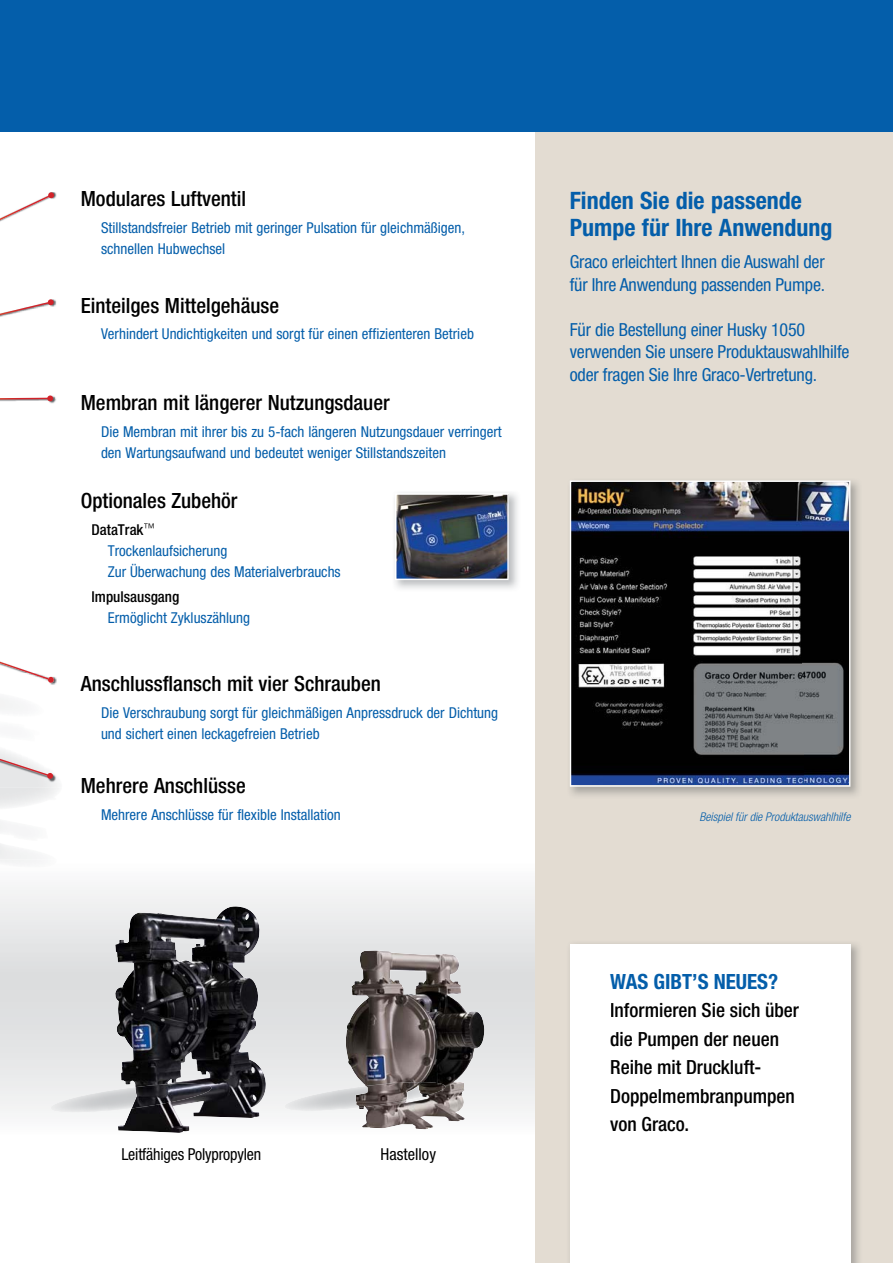
<style>
.page{position:relative;width:893px;height:1263px;background:#fff}
.page>*{position:absolute;margin:0;border:0;box-sizing:border-box;transform-origin:0 0}
.t1{font:700 condensed 24px/27px "Helvetica Neue LT Std";color:#045eaa}
.t2{font:500 condensed 21px "Helvetica Neue LT Std";color:#000}
.t3{font:700 condensed 21px "Helvetica Neue LT Std";color:#045eaa}
.t4{font:500 condensed 19.5px/28.5px "Helvetica Neue LT Std";color:#000}
.t5{font:condensed 18px/22.5px "Helvetica Neue LT Std";letter-spacing:-.01em;color:#045eaa}
.t6{font:condensed 16.5px "Helvetica Neue LT Std";letter-spacing:-.01em;color:#000}
.t7{font:condensed 15px/21px "Helvetica Neue LT Std";color:#045eaa}
.t8{font:italic 300 condensed 12px "Helvetica Neue LT Std";color:#045eaa}
.s1{color:#fff}
.s2{font-weight:500;color:#000}
</style>
<div class="page">
<svg style="left:0;top:859px;width:536px;height:276px"></svg>
<div style="left:536px;top:132px;width:357px;height:1131px;background:#e3dcd2"></div>
<div style="left:0;top:0;width:893px;height:132px;background:#045eaa"></div>
<img style="left:49px;top:1087px;width:66px;height:25px">
<img style="left:283px;top:1086px;width:63px;height:25px">
<img style="left:0;top:859px;width:59px;height:8px">
<img style="left:0;top:398px;width:56px;height:6px">
<svg style="left:0;top:192px;width:54px;height:125px"></svg>
<svg style="left:0;top:395px;width:53px;height:6px"></svg>
<img style="left:577px;top:943px;width:282px;height:320px">
<div style="left:570px;top:944px;width:280px;height:319px;background:#fff"></div>
<img style="left:396px;top:493px;width:113px;height:87px">
<img style="left:570px;top:481px;width:289px;height:315px">
<svg style="left:570px;top:480px;width:280px;height:307px;background:#42454b"></svg>
<img style="left:346px;top:950px;width:138px;height:179px">
<img style="left:356px;top:1082px;width:90px;height:26px">
<img style="left:115px;top:906px;width:151px;height:227px">
<img style="left:131px;top:1083px;width:81px;height:25px">
<img style="left:0;top:774px;width:62px;height:14px">
<img style="left:54px;top:677px;width:3px;height:8px">
<svg style="left:0;top:661px;width:54px;height:118px"></svg>
<h2 class="t2" style="left:81px;top:191px;width:167px">Modulares Luftventil</h2>
<p class="t7" style="left:101px;top:219px;width:365px">Stillstandsfreier Betrieb mit geringer Pulsation für gleichmäßigen, schnellen Hubwechsel</p>
<h2 class="t2" style="left:81px;top:297px;width:200px">Einteilges Mittelgehäuse</h2>
<p class="t7" style="left:101px;top:325px;width:374px">Verhindert Undichtigkeiten und sorgt für einen effizienteren Betrieb</p>
<h2 class="t2" style="left:81px;top:395px;width:310px">Membran mit längerer Nutzungsdauer</h2>
<p class="t7" style="left:101px;top:423px;width:402px">Die Membran mit ihrer bis zu 5-fach längeren Nutzungsdauer verringert den Wartungsaufwand und bedeutet weniger Stillstandszeiten</p>
<h2 class="t2" style="left:81px;top:493px;width:158px">Optionales Zubehör</h2>
<p class="t7" style="left:108px;top:521px;width:234px;text-indent:-27px"><span class="s1">•</span> <span class="s2">DataTrak</span><sup>™<br></sup>Trockenlaufsicherung<br>Zur Überwachung des Materialverbrauchs</p>
<p class="t7" style="left:108px;top:588px;width:144px;text-indent:-27px"><span class="s1">•</span> <span class="s2">Impulsausgang<br></span>Ermöglicht Zykluszählung</p>
<h2 class="t2" style="left:81px;top:676px;width:302px">Anschlussflansch mit vier Schrauben</h2>
<p class="t7" style="left:101px;top:703px;width:399px">Die Verschraubung sorgt für gleichmäßigen Anpressdruck der Dichtung und sichert einen leckagefreien Betrieb</p>
<h2 class="t2" style="left:81px;top:778px;width:166px">Mehrere Anschlüsse</h2>
<p class="t7" style="left:101px;top:805px;width:241px">Mehrere Anschlüsse für flexible Installation</p>
<p class="t6" style="left:121px;top:1148px;width:141px">Leitfähiges Polypropylen</p>
<p class="t6" style="left:381px;top:1148px;width:57px">Hastelloy</p>
<h1 class="t1" style="left:570px;top:189px;width:264px">Finden Sie die passende<br>Pumpe für Ihre Anwendung</h1>
<p class="t5" style="left:570px;top:252px;width:257px">Graco erleichtert Ihnen die Auswahl der für Ihre Anwendung passenden Pumpe.</p>
<p class="t5" style="left:570px;top:320px;width:281px">Für die Bestellung einer Husky 1050 verwenden Sie unsere Produktauswahlhilfe oder fragen Sie Ihre Graco-Vertretung.</p>
<p class="t8" style="left:699px;top:812px;width:152px">Beispiel für die Produktauswahlhilfe</p>
<h2 class="t3" style="left:610px;top:973px;width:169px">WAS GIBT’S NEUES?</h2>
<h3 class="t4" style="left:610px;top:998px;width:190px">Informieren Sie sich über die Pumpen der neuen<br>Reihe mit Druckluft-<br>Doppelmembranpumpen von Graco.</h3>
</div>
